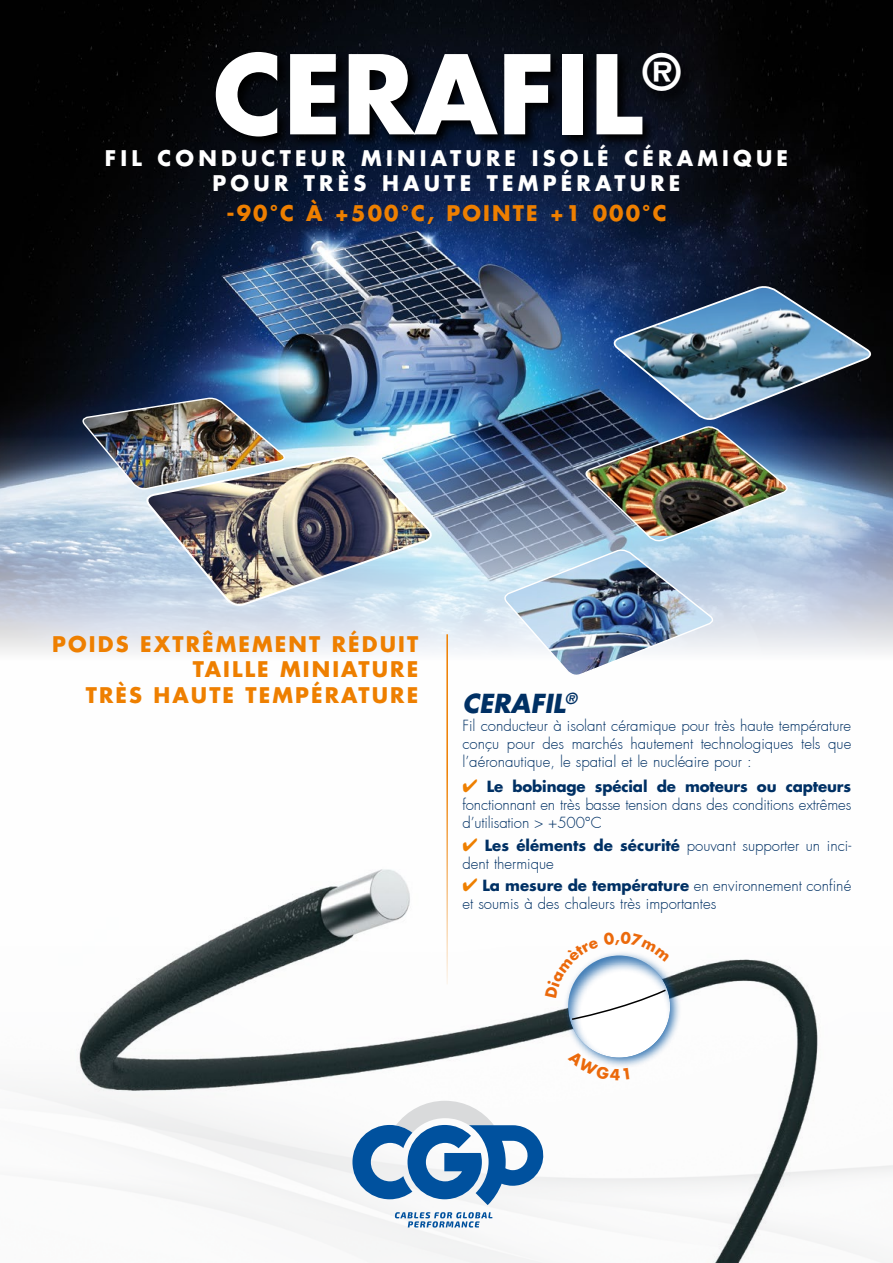
<style>
.page{position:relative;width:893px;height:1263px;background:#fff}
.page>*{position:absolute;margin:0;border:0;box-sizing:border-box;transform-origin:0 0}
.t1{font:700 106.5px "Futura Std";color:#fff}
.Normal_e{font:italic 700 25.5px "Futura";color:#003064}
.Normal_e-2{font:700 21px "Futura Std";letter-spacing:.1em;color:#ee7f00}
.t2{font:700 21px "Futura Std";letter-spacing:.2em;color:#fff}
.Normal_e-3{font:300 15px/18px "Futura";color:#003064;text-align:justify}
.s1{color:#ee7f00}
.s2{font-family:"Futura Std";font-weight:700}
</style>
<div class="page">
<img style="left:0;top:0;width:893px;height:653px">
<img style="left:80px;top:397px;width:208px;height:93px">
<img style="left:143px;top:454px;width:293px;height:154px">
<img style="left:502px;top:285px;width:373px;height:390px">
<img style="left:6px;top:939px;width:887px;height:324px">
<hr style="left:446px;top:634px;width:2px;height:350px;background:#ee7f00">
<div style="left:562px;top:950px;width:120px;height:119px;background:#00519e;opacity:.75"></div>
<div style="left:554px;top:943px;width:128px;height:116px;background:#00519e;opacity:.75"></div>
<svg style="left:395px;top:1212px;width:97px;height:15px"></svg>
<svg style="left:352px;top:1101px;width:191px;height:104px"></svg>
<svg style="left:214px;top:49px;width:481px;height:102px;background:#040811"></svg>
<svg style="left:545px;top:939px;width:125px;height:82px"></svg>
<svg style="left:568px;top:1050px;width:61px;height:30px"></svg>
<p class="t1" style="left:213px;top:24px;width:469px">CERAFIL<sup>®</sup></p>
<p class="t2" style="left:105px;top:144px;width:685px">FIL CONDUCTEUR MINIATURE ISOLÉ CÉRAMIQUE</p>
<p class="t2" style="left:213px;top:169px;width:469px">POUR TRÈS HAUTE TEMPÉRATURE</p>
<p class="Normal_e-2" style="left:226px;top:199px;width:442px">-90°C À +500°C, POINTE +1 000°C</p>
<p class="Normal_e-2" style="left:52px;top:630px;width:367px">POIDS EXTRÊMEMENT RÉDUIT</p>
<p class="Normal_e-2" style="left:193px;top:655px;width:227px">TAILLE MINIATURE</p>
<p class="Normal_e-2" style="left:86px;top:681px;width:334px">TRÈS HAUTE TEMPÉRATURE</p>
<p class="Normal_e" style="left:462px;top:685px;width:116px">CERAFIL<sup>®</sup></p>
<p class="Normal_e-3" style="left:462px;top:717px;width:390px">Fil conducteur à isolant céramique pour très haute température conçu pour des marchés hautement technologiques tels que l’aéronautique, le spatial et le nucléaire pour :</p>
<p class="Normal_e-3" style="left:462px;top:778px;width:390px"><span class="s1">✔</span> <span class="s2">Le bobinage spécial de moteurs ou capteurs </span>fonctionnant en très basse tension dans des conditions extrêmes d’utilisation &gt; +500°C</p>
<p class="Normal_e-3" style="left:462px;top:837px;width:390px"><span class="s1">✔</span> <span class="s2">Les éléments de sécurité</span> pouvant supporter un inci&shy;dent thermique</p>
<p class="Normal_e-3" style="left:462px;top:877px;width:390px"><span class="s1">✔</span> <span class="s2">La mesure de température</span> en environnement confiné et soumis à des chaleurs très importantes</p>
</div>
